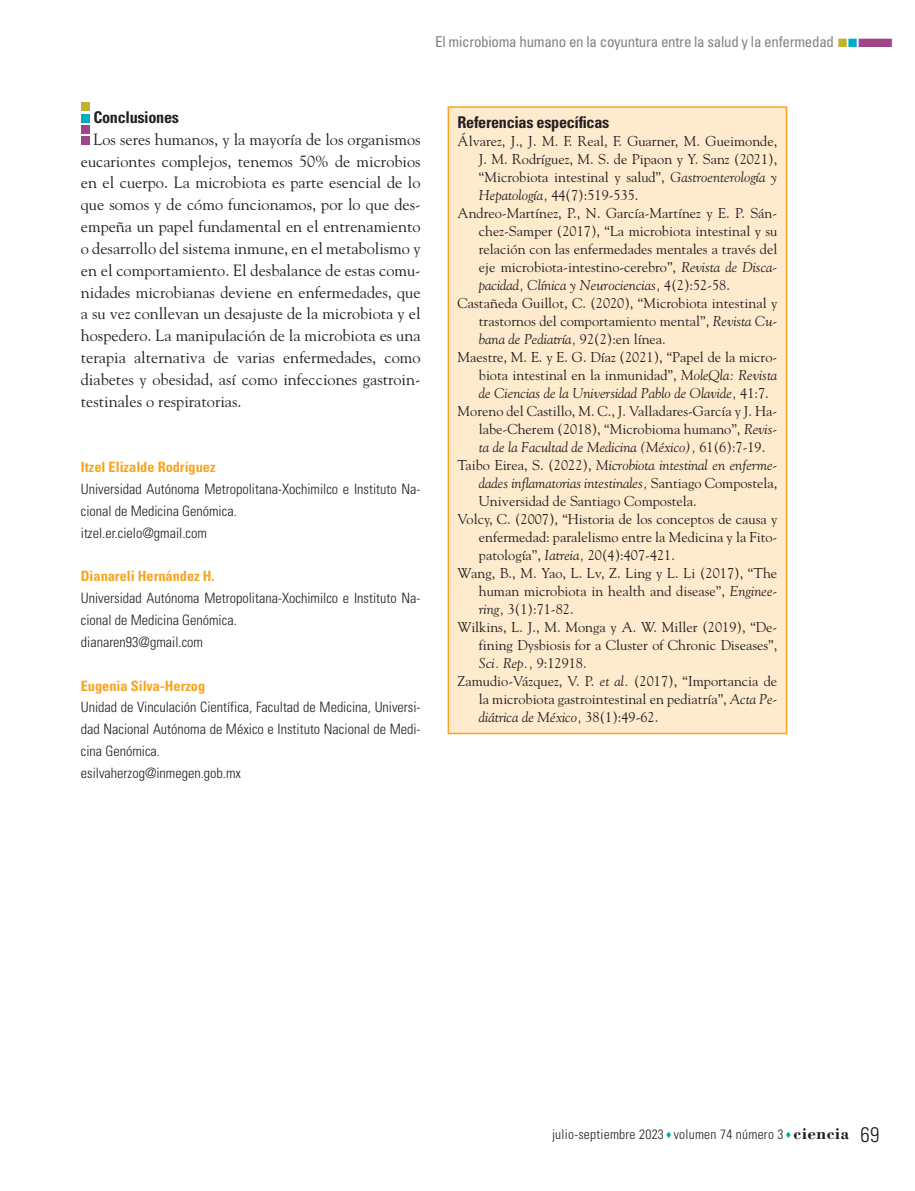
<style>
.page{position:relative;width:915px;height:1191px;background:#fff}
.page>*{position:absolute;margin:0;border:0;box-sizing:border-box;transform-origin:0 0}
._02N_Normal_Sin{font:16.2px/21.9px "Goudy Std";color:#231f20;text-align:justify}
._01N_Subtitulo1{font:700 condensed 16.2px "Univers LT Std";letter-spacing:-.02em;color:#231f20}
.t1{font:condensed 15px "Univers LT Std";letter-spacing:-.02em;color:#808285}
._06N_Bibliografia{font:14.25px/18px "Goudy Std";color:#231f20;text-align:justify}
._06N_FichaBiografica{font:300 condensed 14.25px/21.8px "Univers LT Std";color:#231f20}
._06N_FichaBiografica-2{font:700 condensed 14.25px "Univers LT Std";color:#f9a31e}
.t2{font:300 condensed 13.5px "Univers LT Std";letter-spacing:.02em;color:#231f20}
.s1{color:#c5af30}
.s2{color:#00abc3}
.s3{color:#a1458a}
.s4{font-style:italic}
.s5{color:#00a99b}
.s6{font-family:"Bodoni Std";font-weight:700;font-stretch:normal;font-size:17.25px}
.s7{font-size:21px}
</style>
<div class="page">
<div style="left:448px;top:107px;width:338px;height:626px;background:#feeacd"></div>
<div style="left:447px;top:106px;width:340px;height:628px;border:2px solid #f9a31e"></div>
<div style="left:81px;top:136px;width:8px;height:9px;background:#a1458a"></div>
<div style="left:81px;top:125px;width:8px;height:8px;background:#a1458a"></div>
<div style="left:81px;top:114px;width:8px;height:8px;background:#00abc3"></div>
<div style="left:81px;top:103px;width:8px;height:8px;background:#c5af30"></div>
<p class="t1" style="left:435px;top:32px;width:459px">El microbioma humano en la coyuntura entre la salud y la enfermedad <span class="s1">■</span><span class="s2">■</span><span class="s3">■</span></p>
<p class="_01N_Subtitulo1" style="left:93px;top:107px;width:87px">Conclusiones</p>
<p class="_02N_Normal_Sin" style="left:81px;top:128px;width:341px;text-indent:13px">Los seres humanos, y la mayoría de los organismos eucariontes complejos, tenemos 50% de microbios en el cuerpo. La microbiota es parte esencial de lo que somos y de cómo funcionamos, por lo que des&shy;empeña un papel fundamental en el entrenamiento o desarrollo del sistema inmune, en el metabolismo y en el comportamiento. El desbalance de estas comu&shy;nidades microbianas deviene en enfermedades, que a su vez conllevan un desajuste de la microbiota y el hospedero. La manipulación de la microbiota es una terapia alternativa de varias enfermedades, como diabetes y obesidad, así como infecciones gastroin&shy;testinales o respiratorias.</p>
<p class="_06N_FichaBiografica-2" style="left:81px;top:458px;width:136px">Itzel Elizalde Rodríguez</p>
<p class="_06N_FichaBiografica" style="left:81px;top:478px;width:341px">Universidad Autónoma Metropolitana-Xochimilco e Instituto Na&shy;cional de Medicina Genómica.</p>
<p class="_06N_FichaBiografica" style="left:81px;top:522px;width:127px">itzel.er.cielo@gmail.com</p>
<p class="_06N_FichaBiografica-2" style="left:81px;top:567px;width:135px">Dianareli Hernández H.</p>
<p class="_06N_FichaBiografica" style="left:81px;top:587px;width:341px">Universidad Autónoma Metropolitana-Xochimilco e Instituto Na&shy;cional de Medicina Genómica.</p>
<p class="_06N_FichaBiografica" style="left:81px;top:631px;width:124px">dianaren93@gmail.com</p>
<p class="_06N_FichaBiografica-2" style="left:81px;top:677px;width:126px">Eugenia Silva-Herzog</p>
<p class="_06N_FichaBiografica" style="left:81px;top:696px;width:341px;text-align:justify">Unidad de Vinculación Científica, Facultad de Medicina, Universi&shy;dad Nacional Autónoma de México e Instituto Nacional de Medi&shy;cina Genómica.</p>
<p class="_06N_FichaBiografica" style="left:81px;top:762px;width:162px">esilvaherzog@inmegen.gob.mx</p>
<p class="_01N_Subtitulo1" style="left:457px;top:112px;width:153px">Referencias específicas</p>
<p class="_06N_Bibliografia" style="left:478px;top:132px;width:300px;text-indent:-21px">Álvarez, J., J. M. F. Real, F. Guarner, M. Gueimonde, J. M. Rodríguez, M. S. de Pipaon y Y. Sanz (2021), “Microbiota intestinal y salud”, <span class="s4">Gastroenterología y Hepatología,</span> 44(7):519-535.</p>
<p class="_06N_Bibliografia" style="left:478px;top:204px;width:300px;text-indent:-21px">Andreo-Martínez, P., N. García-Martínez y E. P. Sán&shy;chez-Samper (2017), “La microbiota intestinal y su relación con las enfermedades mentales a través del eje microbiota-intestino-cerebro”, <span class="s4">Revista de Disca&shy;pacidad, Clínica y Neurociencias,</span> 4(2):52-58.</p>
<p class="_06N_Bibliografia" style="left:478px;top:294px;width:300px;text-indent:-21px">Castañeda Guillot, C. (2020), “Microbiota intestinal y trastornos del comportamiento mental”, <span class="s4">Revista Cu&shy;bana de Pediatría,</span> 92(2):en línea.</p>
<p class="_06N_Bibliografia" style="left:478px;top:348px;width:300px;text-indent:-21px">Maestre, M. E. y E. G. Díaz (2021), “Papel de la micro&shy;biota intestinal en la inmunidad”, <span class="s4">MoleQla: Revista de Ciencias de la Universidad Pablo de Olavide,</span> 41:7.</p>
<p class="_06N_Bibliografia" style="left:478px;top:402px;width:300px;text-indent:-21px">Moreno del Castillo, M. C., J. Valladares-García y J. Ha&shy;labe-Cherem (2018), “Microbioma humano”, <span class="s4">Revis&shy;ta de la Facultad de Medicina (México),</span> 61(6):7-19.</p>
<p class="_06N_Bibliografia" style="left:478px;top:456px;width:300px;text-indent:-21px">Taibo Eirea, S. (2022), <span class="s4">Microbiota intestinal en enferme&shy;dades inflamatorias intestinales,</span> Santiago Compostela, Universidad de Santiago Compostela.</p>
<p class="_06N_Bibliografia" style="left:478px;top:510px;width:300px;text-indent:-21px">Volcy, C. (2007), “Historia de los conceptos de causa y enfermedad: paralelismo entre la Medicina y la Fito&shy;patología”, <span class="s4">Iatreia,</span> 20(4):407-421.</p>
<p class="_06N_Bibliografia" style="left:478px;top:564px;width:300px;text-indent:-21px">Wang, B., M. Yao, L. Lv, Z. Ling y L. Li (2017), “The human microbiota in health and disease”, <span class="s4">Enginee&shy;ring,</span> 3(1):71-82.</p>
<p class="_06N_Bibliografia" style="left:478px;top:618px;width:300px;text-indent:-21px">Wilkins, L. J., M. Monga y A. W. Miller (2019), “De&shy;fining Dysbiosis for a Cluster of Chronic Diseases”, <span class="s4">Sci. Rep.,</span> 9:12918.</p>
<p class="_06N_Bibliografia" style="left:478px;top:672px;width:300px;text-indent:-21px">Zamudio-Vázquez, V. P. <span class="s4">et al.</span> (2017), “Importancia de la microbiota gastrointestinal en pediatría”, <span class="s4">Acta Pe&shy;diátrica de México,</span> 38(1):49-62.</p>
<p class="t2" style="left:552px;top:1126px;width:329px">julio-septiembre 2023 <span class="s5">♦</span> volumen 74 número 3 <span class="s5">♦</span> <span class="s6">ciencia</span> <span class="s7">69</span></p>
</div>
